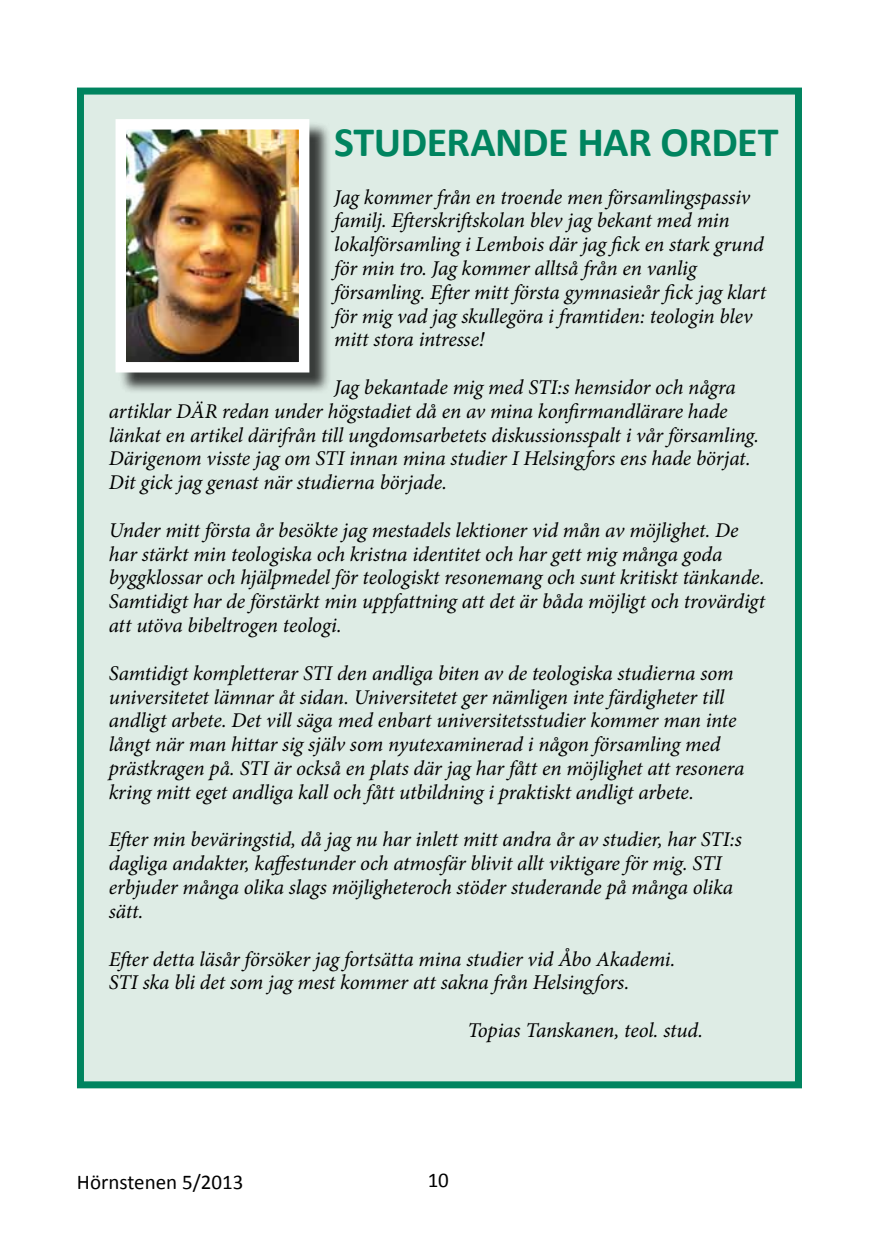
<style>
.page{position:relative;width:874px;height:1241px;background:#fff}
.page>*{position:absolute;margin:0;border:0;box-sizing:border-box;transform-origin:0 0}
.t1{font:700 42px "Calibri";letter-spacing:-.015em;color:#00845f}
.t2{font:italic 21px/23.8px "Minion Pro";letter-spacing:-.01em;color:#000}
.t3{font:21px "Calibri";color:#000}
</style>
<div class="page">
<div style="left:80px;top:91px;width:718px;height:993px;background:#deece5"></div>
<div style="left:77px;top:88px;width:724px;height:1000px;border:7px solid #00845f"></div>
<div style="left:118px;top:122px;width:213px;height:272px;background:#000;opacity:.75"></div>
<img style="left:126px;top:130px;width:172px;height:231px">
<div style="left:115px;top:119px;width:194px;height:253px;border:10px solid #fff"></div>
<h1 class="t1" style="left:334px;top:115px;width:445px">STUDERANDE HAR ORDET</h1>
<p class="t2" style="left:334px;top:185px;width:433px">Jag kommer från en troende men församlingspassiv familj. Efterskriftskolan blev jag bekant med min lokalförsamling i Lembois där jag fick en stark grund för min tro. Jag kommer alltså från en vanlig församling. Efter mitt första gymnasieår fick jag klart för mig vad jag skullegöra i framtiden: teologin blev mitt stora intresse!</p>
<p class="t2" style="left:109px;top:375px;width:651px;text-indent:225px">Jag bekantade mig med STI:s hemsidor och några artiklar DÄR redan under högstadiet då en av mina konfirmandlärare hade länkat en artikel därifrån till ungdomsarbetets diskussionsspalt i vår församling.<br>Därigenom visste jag om STI innan mina studier I Helsingfors ens hade börjat.<br>Dit gick jag genast när studierna började.</p>
<p class="t2" style="left:109px;top:518px;width:657px">Under mitt första år besökte jag mestadels lektioner vid mån av möjlighet. De har stärkt min teologiska och kristna identitet och har gett mig många goda byggklossar och hjälpmedel för teologiskt resonemang och sunt kritiskt tänkande.<br>Samtidigt har de förstärkt min uppfattning att det är båda möjligt och trovärdigt att utöva bibeltrogen teologi.</p>
<p class="t2" style="left:109px;top:661px;width:637px">Samtidigt kompletterar STI den andliga biten av de teologiska studierna som universitetet lämnar åt sidan. Universitetet ger nämligen inte färdigheter till andligt arbete. Det vill säga med enbart universitetsstudier kommer man inte långt när man hittar sig själv som nyutexaminerad i någon församling med prästkragen på. STI är också en plats där jag har fått en möjlighet att resonera kring mitt eget andliga kall och fått utbildning i praktiskt andligt arbete.</p>
<p class="t2" style="left:109px;top:827px;width:634px">Efter min beväringstid, då jag nu har inlett mitt andra år av studier, har STI:s dagliga andakter, kaffestunder och atmosfär blivit allt viktigare för mig. STI erbjuder många olika slags möjligheteroch stöder studerande på många olika sätt.</p>
<p class="t2" style="left:109px;top:946px;width:568px">Efter detta läsår försöker jag fortsätta mina studier vid Åbo Akademi.<br>STI ska bli det som jag mest kommer att sakna från Helsingfors.</p>
<p class="t2" style="left:467px;top:1018px;width:237px">Topias Tanskanen, teol. stud.</p>
<p class="t3" style="left:77px;top:1168px;width:168px">Hörnstenen 5/2013</p>
<p class="t3" style="left:427px;top:1166px;width:23px">10</p>
</div>
